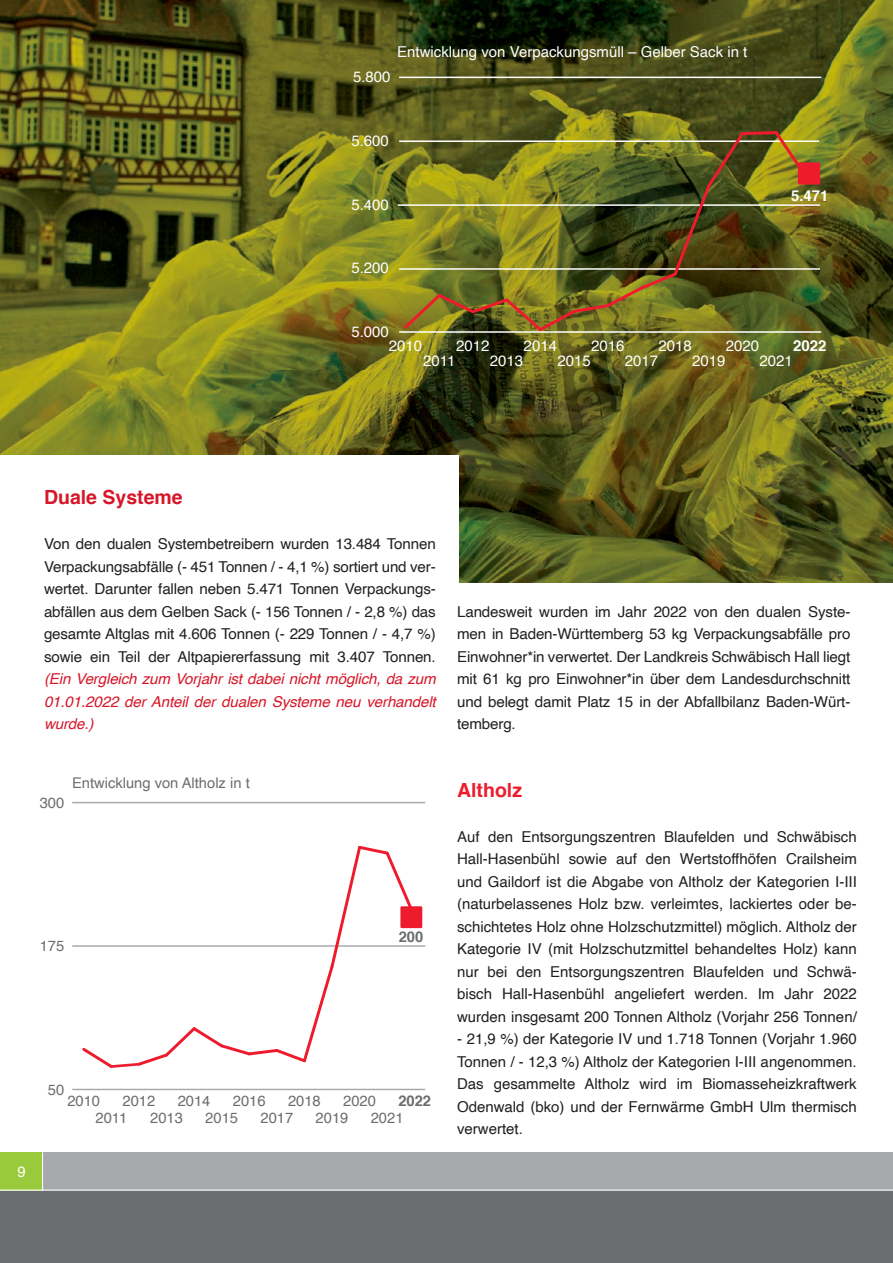
<style>
.page{position:relative;width:893px;height:1263px;background:#fff}
.page>*{position:absolute;margin:0;border:0;box-sizing:border-box;transform-origin:0 0}
.t1{font:700 19.5px "Helvetica";color:#d71729}
.t2{font:700 19.5px "Helvetica";color:#ee1b2d}
.t3{font:15px/22.5px "Helvetica";letter-spacing:-.01em;color:#231f20;text-align:justify}
.t4{font:15px "Helvetica";color:#fff}
.t5{font:italic 15px/22.5px "Helvetica";letter-spacing:-.01em;color:#d71729;text-align:justify}
.t6{font:700 15px "Helvetica";color:#fff}
.t7{font:14.7px/16.5px "Helvetica";color:#6c6d70}
.t8{font:700 14.7px "Helvetica";color:#6c6d70}
</style>
<div class="page">
<div style="left:43px;top:1152px;width:850px;height:39px;background:#a8a9ad"></div>
<div style="left:0;top:1191px;width:893px;height:72px;background:#6c6d70"></div>
<div style="left:0;top:1152px;width:43px;height:39px;background:#99ca3b"></div>
<hr style="left:42px;top:1152px;width:1px;height:39px;background:#fff">
<hr style="left:0;top:1189px;width:893px;height:2px;background:#fff">
<img style="left:0;top:0;width:893px;height:583px">
<div style="left:0;top:456px;width:458px;height:318px;background:#fff"></div>
<hr style="left:399px;top:331px;width:422px;height:2px;background:#fff">
<hr style="left:399px;top:268px;width:421px;height:2px;background:#fff">
<hr style="left:398px;top:204px;width:422px;height:2px;background:#fff">
<hr style="left:399px;top:140px;width:420px;height:2px;background:#fff">
<hr style="left:399px;top:77px;width:422px;height:1px;background:#fff">
<svg style="left:401px;top:128px;width:413px;height:206px;background:#6d6b23"></svg>
<div style="left:799px;top:163px;width:20px;height:20px;background:#ee1b2d"></div>
<div style="left:798px;top:162px;width:22px;height:23px;border:2px solid #ee1b2d"></div>
<hr style="left:72px;top:1089px;width:353px;height:1px;background:#a8a9ad">
<hr style="left:72px;top:945px;width:353px;height:2px;background:#a8a9ad">
<hr style="left:72px;top:802px;width:353px;height:1px;background:#a8a9ad">
<svg style="left:80px;top:845px;width:339px;height:223px"></svg>
<div style="left:402px;top:907px;width:19px;height:20px;background:#ee1b2d"></div>
<div style="left:400px;top:906px;width:22px;height:22px;border:2px solid #ee1b2d"></div>
<p class="t4" style="left:353px;top:65px;width:39px">5.800</p>
<p class="t4" style="left:397px;top:40px;width:352px">Entwicklung von Verpackungsmüll – Gelber Sack in t</p>
<p class="t4" style="left:351px;top:129px;width:39px">5.600</p>
<p class="t4" style="left:351px;top:193px;width:39px">5.400</p>
<p class="t4" style="left:351px;top:257px;width:39px">5.200</p>
<p class="t4" style="left:351px;top:320px;width:39px">5.000</p>
<p class="t4" style="left:389px;top:334px;width:35px">2010</p>
<p class="t4" style="left:456px;top:334px;width:35px">2012</p>
<p class="t4" style="left:524px;top:334px;width:35px">2014</p>
<p class="t4" style="left:591px;top:334px;width:35px">2016</p>
<p class="t4" style="left:658px;top:334px;width:35px">2018</p>
<p class="t4" style="left:726px;top:334px;width:35px">2020</p>
<p class="t6" style="left:791px;top:183px;width:39px">5.471</p>
<p class="t6" style="left:793px;top:334px;width:35px">2022</p>
<p class="t4" style="left:423px;top:349px;width:34px">2011</p>
<p class="t4" style="left:490px;top:349px;width:35px">2013</p>
<p class="t4" style="left:557px;top:349px;width:35px">2015</p>
<p class="t4" style="left:625px;top:349px;width:35px">2017</p>
<p class="t4" style="left:692px;top:349px;width:35px">2019</p>
<p class="t4" style="left:759px;top:349px;width:35px">2021</p>
<h1 class="t1" style="left:44px;top:481px;width:140px">Duale Systeme</h1>
<p class="t3" style="left:44px;top:533px;width:393px">Von den dualen Systembetreibern wurden 13.484 Tonnen Verpackungsabfälle (- 451 Tonnen / - 4,1 %) sortiert und ver&shy;wertet. Darunter fallen neben 5.471 Tonnen Verpackungs&shy;abfällen aus dem Gelben Sack (- 156 Tonnen / - 2,8 %) das gesamte Altglas mit 4.606 Tonnen (- 229 Tonnen / - 4,7 %) sowie ein Teil der Altpapiererfassung mit 3.407 Tonnen.</p>
<p class="t5" style="left:44px;top:668px;width:393px">(Ein Vergleich zum Vorjahr ist dabei nicht möglich, da zum 01.01.2022 der Anteil der dualen Systeme neu verhandelt wurde.)</p>
<p class="t7" style="left:40px;top:795px;width:26px">300</p>
<p class="t7" style="left:72px;top:775px;width:179px">Entwicklung von Altholz in t</p>
<p class="t7" style="left:40px;top:938px;width:26px">175</p>
<p class="t8" style="left:399px;top:924px;width:26px">200</p>
<p class="t4" style="left:17px;top:1160px;width:10px">9</p>
<p class="t7" style="left:48px;top:1081px;width:18px">50</p>
<p class="t8" style="left:398px;top:1089px;width:34px">2022</p>
<p class="t7" style="left:67px;top:1093px;width:34px">2010</p>
<p class="t7" style="left:96px;top:1093px;width:61px;text-indent:27px">2012<br>2011</p>
<p class="t7" style="left:150px;top:1093px;width:62px;text-indent:28px">2014<br>2013</p>
<p class="t7" style="left:205px;top:1093px;width:62px;text-indent:28px">2016<br>2015</p>
<p class="t7" style="left:260px;top:1093px;width:62px;text-indent:28px">2018<br>2017</p>
<p class="t7" style="left:316px;top:1093px;width:62px;text-indent:28px">2020<br>2019</p>
<p class="t7" style="left:371px;top:1110px;width:34px">2021</p>
<p class="t3" style="left:457px;top:600px;width:395px">Landesweit wurden im Jahr 2022 von den dualen Syste&shy;men in Baden-Württemberg 53 kg Verpackungsabfälle pro Einwohner*in verwertet. Der Landkreis Schwäbisch Hall liegt mit 61 kg pro Einwohner*in über dem Landesdurchschnitt und belegt damit Platz 15 in der Abfallbilanz Baden-Würt&shy;temberg.</p>
<h1 class="t2" style="left:457px;top:774px;width:66px">Altholz</h1>
<p class="t3" style="left:457px;top:825px;width:401px">Auf den Entsorgungszentren Blaufelden und Schwäbisch Hall-Hasenbühl sowie auf den Wertstoffhöfen Crailsheim und Gaildorf ist die Abgabe von Altholz der Kategorien I-III (naturbelassenes Holz bzw. verleimtes, lackiertes oder be&shy;schichtetes Holz ohne Holzschutzmittel) möglich. Altholz der Kategorie IV (mit Holzschutzmittel behandeltes Holz) kann nur bei den Entsorgungszentren Blaufelden und Schwä&shy;bisch Hall-Hasenbühl angeliefert werden. Im Jahr 2022 wurden insgesamt 200 Tonnen Altholz (Vorjahr 256 Tonnen/</p>
<p class="t3" style="left:457px;top:1028px;width:401px">- 21,9 %) der Kategorie IV und 1.718 Tonnen (Vorjahr 1.960<br>Tonnen / - 12,3 %) Altholz der Kategorien I-III angenommen.<br>Das gesammelte Altholz wird im Biomasseheizkraftwerk Odenwald (bko) und der Fernwärme GmbH Ulm thermisch verwertet.</p>
</div>
